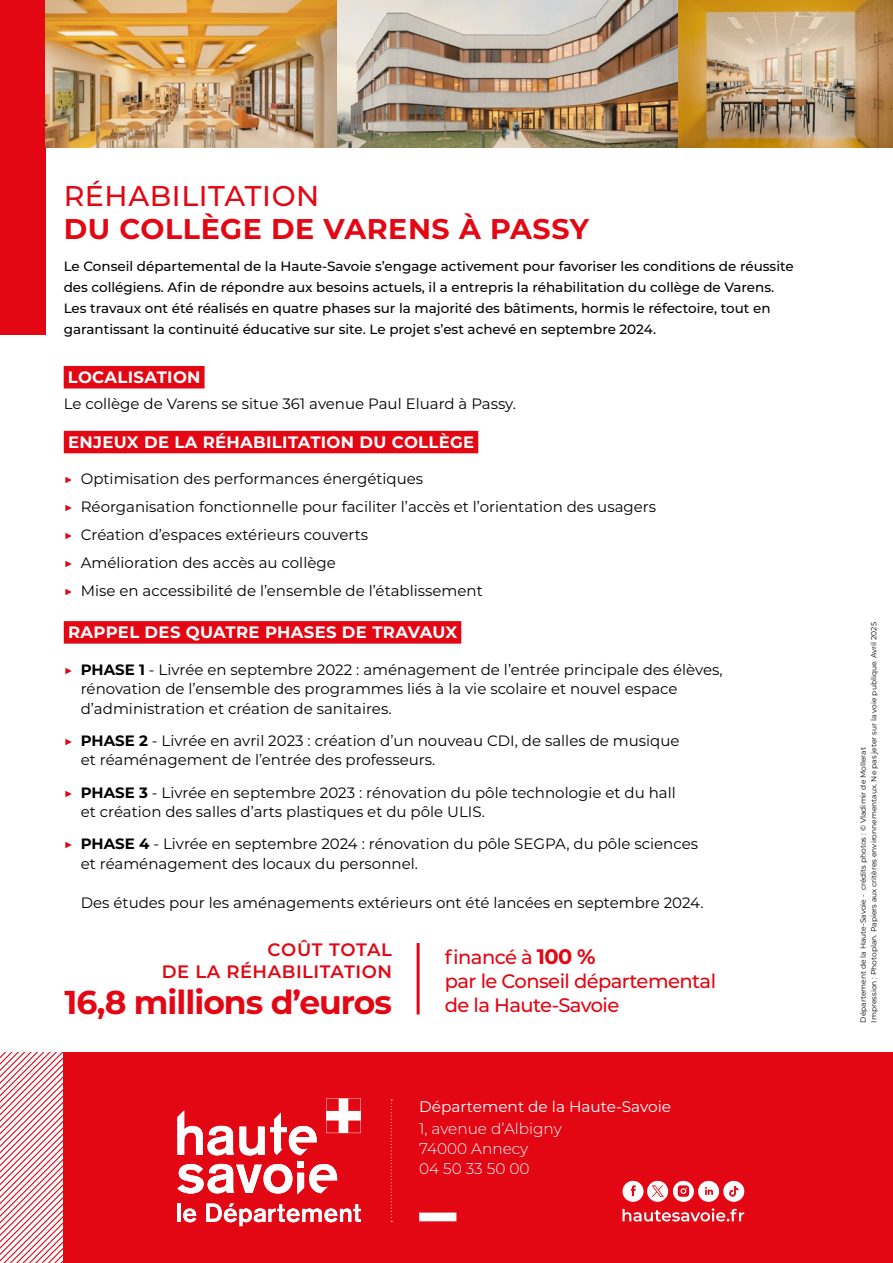
<style>
.page{position:relative;width:893px;height:1263px;background:#fff}
.page>*{position:absolute;margin:0;border:0;box-sizing:border-box;transform-origin:0 0}
.t1{font:700 33px "Montserrat";letter-spacing:-.03em;color:#e30613}
.t2{font:700 28.5px "Montserrat";letter-spacing:.02em;color:#e30613}
.t3{font:500 28.5px "Montserrat";letter-spacing:.02em;color:#e30613}
.t4{font:500 19.5px/24px "Montserrat";letter-spacing:-.03em;color:#e30613}
.t5{font:600 18px/22.2px "Montserrat";letter-spacing:.03em;color:#e30613;text-align:right}
.t6{font:700 16.5px "Montserrat";letter-spacing:.02em;color:#fff}
.t7{font:300 15.3px/19.6px "Montserrat";color:#fff}
.t8{font:15.3px "Montserrat";color:#fff}
.t9{font:15px/19.5px "Montserrat";color:#000}
.t10{font:500 13.5px/21px "Montserrat";color:#000}
.t11{font:7.5px/10.5px "Montserrat";color:#000}
.s1{color:#e30613}
.s2{font-weight:700}
.s3{font-weight:700;font-size:21px}
</style>
<div class="page">
<div style="left:0;top:0;width:46px;height:335px;background:#e30613"></div>
<div style="left:64px;top:1053px;width:829px;height:210px;background:#e30613"></div>
<svg style="left:0;top:1053px;width:64px;height:210px"></svg>
<div style="left:419px;top:1212px;width:37px;height:9px;background:#fff"></div>
<svg style="left:391px;top:1099px;width:1px;height:123px"></svg>
<svg style="left:177px;top:1164px;width:160px;height:30px"></svg>
<svg style="left:177px;top:1110px;width:140px;height:45px"></svg>
<div style="left:297px;top:1161px;width:7px;height:7px;background:#fff"></div>
<hr style="left:177px;top:1203px;width:4px;height:19px;background:#fff">
<svg style="left:183px;top:1208px;width:13px;height:14px"></svg>
<svg style="left:206px;top:1203px;width:155px;height:23px"></svg>
<svg style="left:326px;top:1098px;width:35px;height:35px"></svg>
<div style="left:64px;top:431px;width:414px;height:22px;background:#e30613"></div>
<div style="left:64px;top:621px;width:397px;height:23px;background:#e30613"></div>
<div style="left:64px;top:366px;width:141px;height:22px;background:#e30613"></div>
<svg style="left:622px;top:1208px;width:122px;height:13px"></svg>
<svg style="left:622px;top:1181px;width:122px;height:21px"></svg>
<hr style="left:417px;top:943px;width:3px;height:71px;background:#e30613">
<img style="left:46px;top:0;width:847px;height:147px">
<h2 class="t3" style="left:64px;top:176px;width:257px">RÉHABILITATION</h2>
<h2 class="t2" style="left:64px;top:209px;width:527px">DU COLLÈGE DE VARENS À PASSY</h2>
<p class="t10" style="left:64px;top:256px;width:731px">Le Conseil départemental de la Haute-Savoie s’engage activement pour favoriser les conditions de réussite des collégiens. Afin de répondre aux besoins actuels, il a entrepris la réhabilitation du collège de Varens.<br>Les travaux ont été réalisés en quatre phases sur la majorité des bâtiments, hormis le réfectoire, tout en garantissant la continuité éducative sur site. Le projet s’est achevé en septembre 2024.</p>
<p class="t6" style="left:68px;top:365px;width:134px">LOCALISATION</p>
<p class="t9" style="left:64px;top:394px;width:454px">Le collège de Varens se situe 361 avenue Paul Eluard à Passy.</p>
<p class="t6" style="left:68px;top:430px;width:408px">ENJEUX DE LA RÉHABILITATION DU COLLÈGE</p>
<p class="t9" style="left:64px;top:464px;width:594px;line-height:28px"><span class="s1">▶</span> Optimisation des performances énergétiques<br><span class="s1">▶</span> Réorganisation fonctionnelle pour faciliter l’accès et l’orientation des usagers <span class="s1">▶</span> Création d’espaces extérieurs couverts<br><span class="s1">▶</span> Amélioration des accès au collège<br><span class="s1">▶</span> Mise en accessibilité de l’ensemble de l’établissement</p>
<p class="t6" style="left:68px;top:620px;width:391px">RAPPEL DES QUATRE PHASES DE TRAVAUX</p>
<p class="t9" style="left:81px;top:659px;width:643px;text-indent:-17px"><span class="s1">▶</span> <span class="s2">PHASE 1</span> - Livrée en septembre 2022 : aménagement de l’entrée principale des élèves, rénovation de l’ensemble des programmes liés à la vie scolaire et nouvel espace d’administration et création de sanitaires.</p>
<p class="t9" style="left:81px;top:730px;width:600px;text-indent:-17px"><span class="s1">▶</span> <span class="s2">PHASE 2</span> - Livrée en avril 2023 : création d’un nouveau CDI, de salles de musique et réaménagement de l’entrée des professeurs.</p>
<p class="t9" style="left:81px;top:782px;width:596px;text-indent:-17px"><span class="s1">▶</span> <span class="s2">PHASE 3</span> - Livrée en septembre 2023 : rénovation du pôle technologie et du hall et création des salles d’arts plastiques et du pôle ULIS.</p>
<p class="t9" style="left:81px;top:834px;width:619px;text-indent:-17px"><span class="s1">▶</span> <span class="s2">PHASE 4</span> - Livrée en septembre 2024 : rénovation du pôle SEGPA, du pôle sciences et réaménagement des locaux du personnel.</p>
<p class="t9" style="left:81px;top:892px;width:624px">Des études pour les aménagements extérieurs ont été lancées en septembre 2024.</p>
<p class="t5" style="left:162px;top:938px;width:232px">COÛT TOTAL<br>DE LA RÉHABILITATION</p>
<h1 class="t1" style="left:65px;top:979px;width:329px">16,8 millions d’euros</h1>
<h3 class="t4" style="left:445px;top:944px;width:273px">financé à <span class="s3">100 %<br></span>par le Conseil départemental de la Haute-Savoie</h3>
<p class="t8" style="left:419px;top:1096px;width:254px">Département de la Haute-Savoie</p>
<p class="t7" style="left:419px;top:1119px;width:144px">1, avenue d’Albigny<br>74000 Annecy<br>04 50 33 50 00</p>
<p class="t11" style="left:858px;top:1022px;width:402px;rotate:-90deg">Département de la Haute-Savoie - crédits photos : © Vladimir de Mollerat<br>Impression : Photoplan. Papiers aux critères environnementaux. Ne pas jeter sur la voie publique. Avril 2025</p>
</div>
